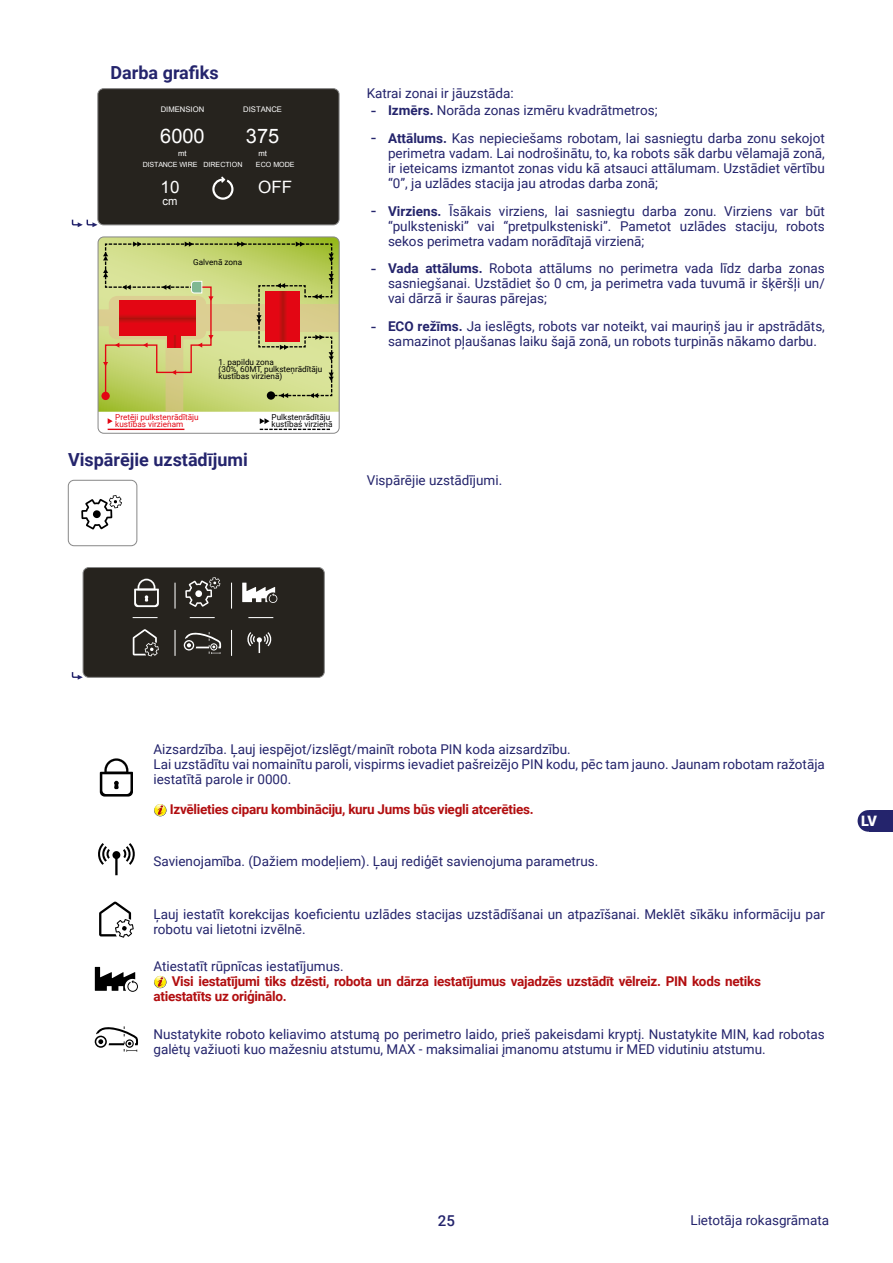
<style>
.page{position:relative;width:893px;height:1263px;background:#fff}
.page>*{position:absolute;margin:0;border:0;box-sizing:border-box;transform-origin:0 0}
.t1{font:19.95px "Arial";color:#fff}
.t2{font:700 18px "Roboto";color:#24246c}
.t3{font:17.1px "Arial";color:#fff}
.t4{font:500 15px "Roboto";color:#24246c}
.t5{font:900 14.4px "Roboto";color:#fff}
.t6{font:13.5px/15px "Roboto";color:#24246c}
.t7{font:700 13.5px/15px "Roboto";letter-spacing:-.02em;color:#b20e10}
.t8{font:11.25px "Arial";color:#fff}
.t9{font:8.25px/7.1px "Roboto";color:#000}
.t10{font:8.25px/7.1px "Roboto";color:#e30613}
.t11{font:7.65px "Arial";color:#fff}
.t12{font:7.05px "Arial";letter-spacing:-.02em;color:#fff}
.t13{font:7.05px "Arial";color:#fff}
.s1{font-size:18px}
.s2{font-weight:700}
</style>
<div class="page">
<div style="left:868px;top:810px;width:25px;height:22px;background:#24246c"></div>
<div style="left:858px;top:810px;width:21px;height:22px;background:#24246c;border-radius:50%"></div>
<svg style="left:72px;top:89px;width:267px;height:138px;background:#3e3c37"></svg>
<div style="left:98px;top:88px;width:241px;height:137px;border:1px solid #878787;border-radius:6px"></div>
<svg style="left:98px;top:237px;width:241px;height:175px;background:#c9b76f"></svg>
<svg style="left:108px;top:418px;width:5px;height:6px"></svg>
<svg style="left:260px;top:418px;width:70px;height:12px"></svg>
<hr style="left:108px;top:429px;width:76px;height:1px;background:#e30613">
<div style="left:98px;top:237px;width:241px;height:196px;border:1px solid #878787;border-radius:6px"></div>
<svg style="left:68px;top:480px;width:67px;height:64px"></svg>
<div style="left:68px;top:480px;width:69px;height:66px;border:1px solid #878787;border-radius:6px"></div>
<svg style="left:72px;top:568px;width:251px;height:112px;background:#403d39"></svg>
<div style="left:83px;top:567px;width:242px;height:111px;border:1px solid #878787;border-radius:6px"></div>
<svg style="left:100px;top:758px;width:33px;height:38px"></svg>
<svg style="left:154px;top:804px;width:13px;height:12px"></svg>
<svg style="left:98px;top:843px;width:37px;height:32px"></svg>
<svg style="left:99px;top:901px;width:35px;height:37px"></svg>
<svg style="left:95px;top:967px;width:43px;height:25px"></svg>
<svg style="left:154px;top:976px;width:13px;height:12px"></svg>
<svg style="left:94px;top:1026px;width:44px;height:26px"></svg>
<h2 class="t2" style="left:111px;top:60px;width:110px">Darba grafiks</h2>
<p class="t11" style="left:161px;top:104px;width:45px">DIMENSION</p>
<p class="t11" style="left:178px;top:148px;width:10px">mt</p>
<h1 class="t1" style="left:160px;top:123px;width:46px">6000</h1>
<p class="t11" style="left:243px;top:104px;width:40px">DISTANCE</p>
<h1 class="t1" style="left:246px;top:123px;width:35px">375</h1>
<p class="t11" style="left:258px;top:148px;width:10px">mt</p>
<p class="t12" style="left:143px;top:160px;width:101px">DISTANCE WIRE DIRECTION</p>
<p class="t13" style="left:256px;top:160px;width:40px">ECO MODE</p>
<p class="t3" style="left:161px;top:176px;width:20px">10</p>
<p class="t3" style="left:258px;top:176px;width:36px">OFF</p>
<p class="t8" style="left:163px;top:194px;width:16px">cm</p>
<p class="t9" style="left:193px;top:259px;width:50px">Galvenā zona</p>
<p class="t9" style="left:219px;top:358px;width:105px">1. papildu zona<br>(30%, 60MT, pulksteņrādītāju kustības virzienā)</p>
<p class="t10" style="left:115px;top:413px;width:85px">Pretēji pulksteņrādītāju kustības virzienam</p>
<h2 class="t2" style="left:68px;top:447px;width:181px">Vispārējie uzstādījumi</h2>
<p class="t9" style="left:272px;top:413px;width:62px">Pulksteņrādītāju kustības virzienā</p>
<p class="t6" style="left:367px;top:85px;width:149px">Katrai zonai ir jāuzstāda:</p>
<p class="t6" style="left:371px;top:102px;width:288px"><span class="s1">-</span> <span class="s2">Izmērs.</span> Norāda zonas izmēru kvadrātmetros;</p>
<p class="t6" style="left:388px;top:130px;width:438px;text-align:justify;text-indent:-17px"><span class="s1">-</span> <span class="s2">Attālums.</span> Kas nepieciešams robotam, lai sasniegtu darba zonu sekojot perimetra vadam. Lai nodrošinātu, to, ka robots sāk darbu vēlamajā zonā, ir ieteicams izmantot zonas vidu kā atsauci attālumam. Uzstādiet vērtību “0”, ja uzlādes stacija jau atrodas darba zonā;</p>
<p class="t6" style="left:388px;top:203px;width:438px;text-align:justify;text-indent:-17px"><span class="s1">-</span> <span class="s2">Virziens.</span> Īsākais virziens, lai sasniegtu darba zonu. Virziens var būt “pulksteniski” vai “pretpulksteniski”. Pametot uzlādes staciju, robots sekos perimetra vadam norādītajā virzienā;</p>
<p class="t6" style="left:388px;top:261px;width:438px;text-align:justify;text-indent:-17px"><span class="s1">-</span> <span class="s2">Vada attālums.</span> Robota attālums no perimetra vada līdz darba zonas sasniegšanai. Uzstādiet šo 0 cm, ja perimetra vada tuvumā ir šķēršļi un/ vai dārzā ir šauras pārejas;</p>
<p class="t6" style="left:388px;top:318px;width:438px;text-indent:-17px"><span class="s1">-</span> <span class="s2">ECO režīms.</span> Ja ieslēgts, robots var noteikt, vai mauriņš jau ir apstrādāts, samazinot pļaušanas laiku šajā zonā, un robots turpinās nākamo darbu.</p>
<p class="t6" style="left:367px;top:473px;width:137px">Vispārējie uzstādījumi.</p>
<p class="t6" style="left:153px;top:742px;width:673px">Aizsardzība. Ļauj iespējot/izslēgt/mainīt robota PIN koda aizsardzību.<br>Lai uzstādītu vai nomainītu paroli, vispirms ievadiet pašreizējo PIN kodu, pēc tam jauno. Jaunam robotam ražotāja iestatītā parole ir 0000.</p>
<p class="t7" style="left:170px;top:802px;width:365px">Izvēlieties ciparu kombināciju, kuru Jums būs viegli atcerēties.</p>
<p class="t6" style="left:153px;top:853px;width:447px">Savienojamība. (Dažiem modeļiem). Ļauj rediģēt savienojuma parametrus.</p>
<p class="t6" style="left:153px;top:906px;width:673px">Ļauj iestatīt korekcijas koeficientu uzlādes stacijas uzstādīšanai un atpazīšanai. Meklēt sīkāku informāciju par robotu vai lietotni izvēlnē.</p>
<p class="t6" style="left:153px;top:958px;width:192px">Atiestatīt rūpnīcas iestatījumus.</p>
<p class="t7" style="left:153px;top:973px;width:609px;text-indent:18px">Visi iestatījumi tiks dzēsti, robota un dārza iestatījumus vajadzēs uzstādīt vēlreiz. PIN kods netiks atiestatīts uz oriģinālo.</p>
<p class="t6" style="left:153px;top:1026px;width:673px">Nustatykite roboto keliavimo atstumą po perimetro laido, prieš pakeisdami kryptį. Nustatykite MIN, kad robotas galėtų važiuoti kuo mažesniu atstumu, MAX - maksimaliai įmanomu atstumu ir MED vidutiniu atstumu.</p>
<p class="t5" style="left:861px;top:811px;width:17px">LV</p>
<p class="t4" style="left:438px;top:1210px;width:19px">25</p>
<p class="t6" style="left:690px;top:1212px;width:140px">Lietotāja rokasgrāmata</p>
</div>
